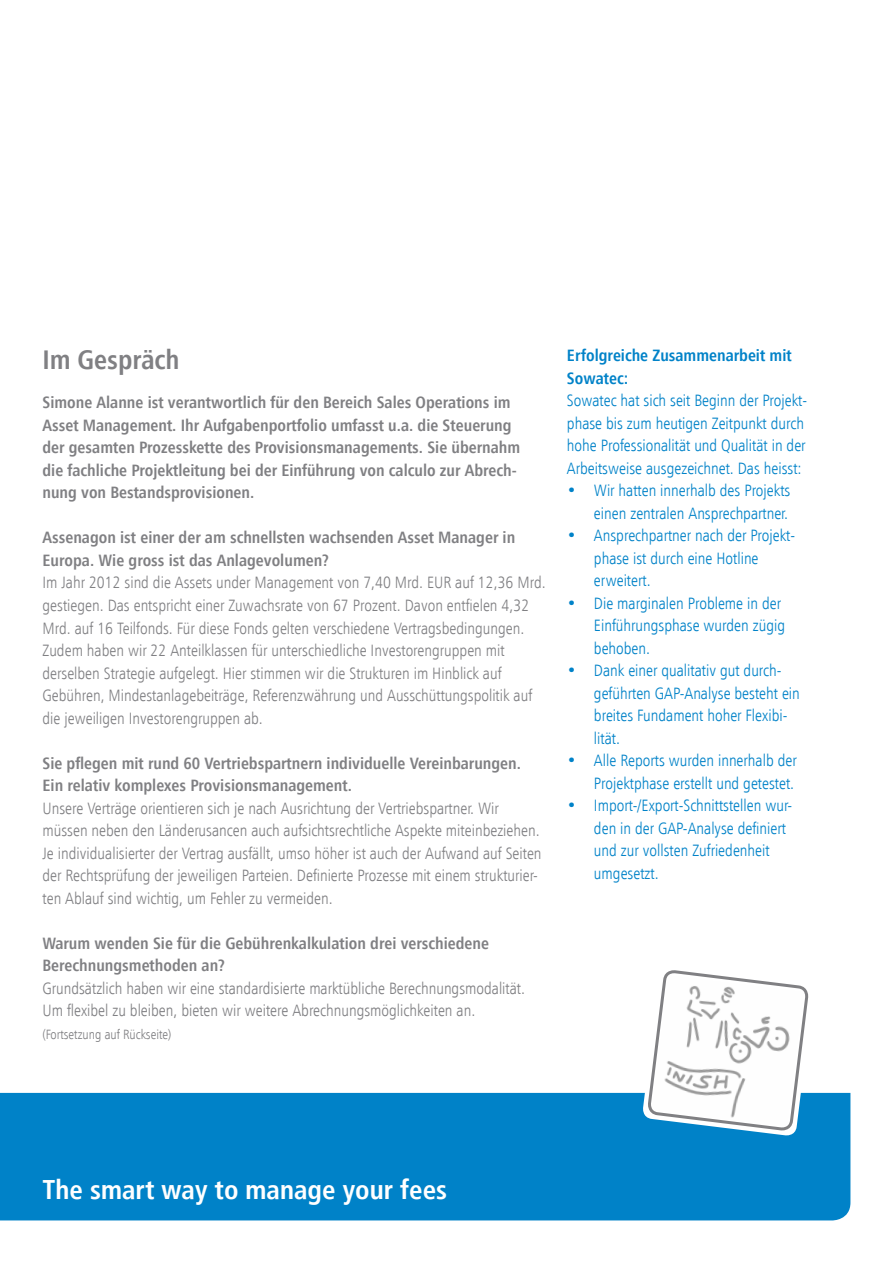
<style>
.page{position:relative;width:893px;height:1263px;background:#fff}
.page>*{position:absolute;margin:0;border:0;box-sizing:border-box;transform-origin:0 0}
._02_Lead{font:700 condensed 27px "Frutiger";color:#fff}
.t1{font:27px "Humanist 777 TL Bold Cn B";color:#808083}
._02_Lead-2{font:16.5px/22.5px "Humanist 777 TL Light Cn B";color:#808083}
.t2{font:16.5px/22.5px "Humanist 777 TL Light Cn B";color:#0082c8}
._02_Lead-3{font:16.5px/22.5px "Humanist 777 TL Bold Cn B";color:#808083}
.t3{font:16.5px/22.5px "Humanist 777 TL Bold Cn B";color:#0082c8}
._02_Lead-4{font:13.5px "Humanist 777 TL Light Cn B";color:#808083}
</style>
<div class="page">
<div style="left:0;top:1093px;width:850px;height:127px;background:#0082c8"></div>
<svg style="left:642px;top:970px;width:172px;height:182px"></svg>
<p class="t1" style="left:43px;top:342px;width:139px">Im Gespräch</p>
<p class="_02_Lead-3" style="left:43px;top:391px;width:479px">Simone Alanne ist verantwortlich für den Bereich Sales Operations im Asset Management. Ihr Aufgabenportfolio umfasst u.a. die Steuerung der gesamten Prozesskette des Provisionsmanagements. Sie übernahm die fachliche Projektleitung bei der Einführung von calculo zur Abrech&shy;nung von Bestandsprovisionen.</p>
<p class="_02_Lead-3" style="left:43px;top:526px;width:474px">Assenagon ist einer der am schnellsten wachsenden Asset Manager in<br>Europa. Wie gross ist das Anlagevolumen?</p>
<p class="_02_Lead-2" style="left:43px;top:571px;width:505px">Im Jahr 2012 sind die Assets under Management von 7,40 Mrd. EUR auf 12,36 Mrd. gestiegen. Das entspricht einer Zuwachsrate von 67 Prozent. Davon entfielen 4,32<br>Mrd. auf 16 Teilfonds. Für diese Fonds gelten verschiedene Vertragsbedingungen.<br>Zudem haben wir 22 Anteilklassen für unterschiedliche Investorengruppen mit derselben Strategie aufgelegt. Hier stimmen wir die Strukturen im Hinblick auf Gebühren, Mindestanlagebeiträge, Referenzwährung und Ausschüttungspolitik auf die jeweiligen Investorengruppen ab.</p>
<p class="_02_Lead-3" style="left:43px;top:751px;width:480px">Sie pflegen mit rund 60 Vertriebspartnern individuelle Vereinbarungen.<br>Ein relativ komplexes Provisionsmanagement.</p>
<p class="_02_Lead-2" style="left:43px;top:796px;width:501px">Unsere Verträge orientieren sich je nach Ausrichtung der Vertriebspartner. Wir müssen neben den Länderusancen auch aufsichtsrechtliche Aspekte miteinbeziehen.<br>Je individualisierter der Vertrag ausfällt, umso höher ist auch der Aufwand auf Seiten der Rechtsprüfung der jeweiligen Parteien. Definierte Prozesse mit einem strukturier&shy;ten Ablauf sind wichtig, um Fehler zu vermeiden.</p>
<p class="_02_Lead-3" style="left:43px;top:931px;width:448px">Warum wenden Sie für die Gebührenkalkulation drei verschiedene<br>Berechnungsmethoden an?</p>
<p class="_02_Lead-2" style="left:43px;top:976px;width:484px">Grundsätzlich haben wir eine standardisierte marktübliche Berechnungsmodalität.<br>Um flexibel zu bleiben, bieten wir weitere Abrechnungsmöglichkeiten an.</p>
<p class="_02_Lead-4" style="left:43px;top:1025px;width:130px">(Fortsetzung auf Rückseite)</p>
<p class="t3" style="left:567px;top:344px;width:226px">Erfolgreiche Zusammenarbeit mit<br>Sowatec:</p>
<p class="t2" style="left:567px;top:389px;width:242px">Sowatec hat sich seit Beginn der Projekt&shy;phase bis zum heutigen Zeitpunkt durch hohe Professionalität und Qualität in der Arbeitsweise ausgezeichnet. Das heisst:</p>
<p class="t2" style="left:567px;top:479px;width:225px;text-align:right">• Wir hatten innerhalb des Projekts einen zentralen Ansprechpartner.</p>
<p class="t2" style="left:594px;top:524px;width:203px;text-indent:-27px">• Ansprechpartner nach der Projekt&shy;phase ist durch eine Hotline erweitert.</p>
<p class="t2" style="left:594px;top:591px;width:193px;text-indent:-27px">• Die marginalen Probleme in der<br>Einführungsphase wurden zügig behoben.</p>
<p class="t2" style="left:594px;top:659px;width:207px;text-indent:-27px">• Dank einer qualitativ gut durch&shy;geführten GAP-Analyse besteht ein breites Fundament hoher Flexibi&shy;lität.</p>
<p class="t2" style="left:567px;top:749px;width:231px;text-align:right">• Alle Reports wurden innerhalb der<br>Projektphase erstellt und getestet.</p>
<p class="t2" style="left:594px;top:794px;width:200px;text-indent:-27px">• Import-/Export-Schnittstellen wur&shy;den in der GAP-Analyse definiert und zur vollsten Zufriedenheit umgesetzt.</p>
<p class="_02_Lead" style="left:43px;top:1173px;width:406px">The smart way to manage your fees</p>
</div>
